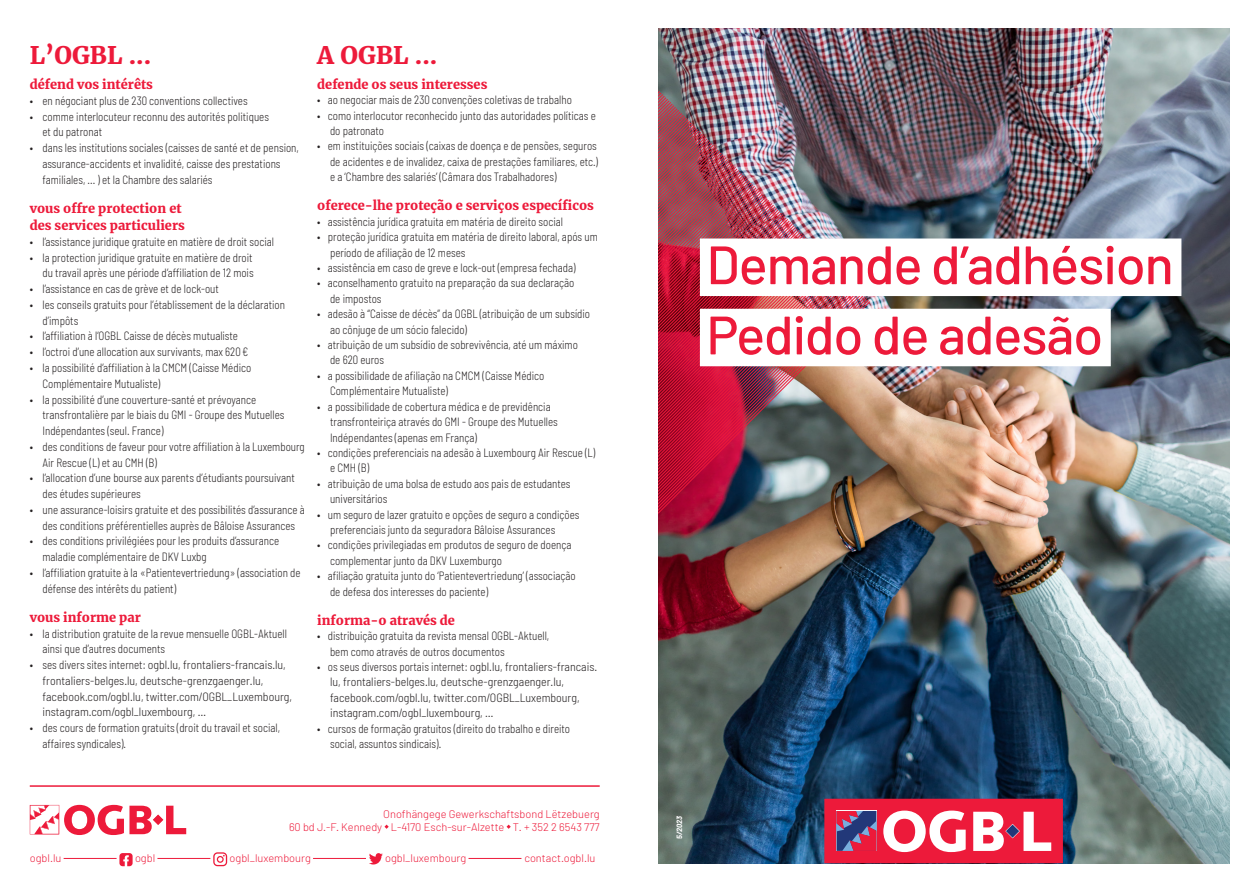
<style>
.page{position:relative;width:1259px;height:893px;background:#fff}
.page>*{position:absolute;margin:0;border:0;box-sizing:border-box;transform-origin:0 0}
.t1{font:500 53.85px "Barlow";letter-spacing:-.02em;color:#ed1a3a}
.Normal_e{font:900 24px "Merriweather";color:#ed1a3a}
.t2{font:900 12.75px/17.1px "Merriweather";color:#ed1a3a}
.t3{font:300 semi-condensed 12px/15.5px "Barlow";color:#231f20;scale:.92 1}
.t4{font:300 11.1px "Barlow";color:#ed1a3a}
.t5{font:italic 700 7.5px "Barlow";color:#fff}
</style>
<div class="page">
<img style="left:658px;top:29px;width:571px;height:834px">
<img style="left:658px;top:89px;width:212px;height:424px">
<div style="left:700px;top:238px;width:481px;height:58px;background:#fff"></div>
<div style="left:700px;top:309px;width:410px;height:57px;background:#fff"></div>
<div style="left:824px;top:799px;width:239px;height:64px;background:#ed1a3a"></div>
<svg style="left:836px;top:810px;width:41px;height:41px"></svg>
<svg style="left:883px;top:811px;width:82px;height:41px"></svg>
<svg style="left:973px;top:812px;width:78px;height:39px"></svg>
<svg style="left:836px;top:811px;width:40px;height:40px"></svg>
<svg style="left:384px;top:825px;width:5px;height:4px"></svg>
<svg style="left:506px;top:825px;width:5px;height:4px"></svg>
<hr style="left:30px;top:785px;width:570px;height:2px;background:#ed1a3a">
<hr style="left:64px;top:858px;width:53px;height:1px;background:#ed1a3a">
<hr style="left:157px;top:858px;width:53px;height:1px;background:#ed1a3a">
<hr style="left:313px;top:858px;width:53px;height:1px;background:#ed1a3a">
<hr style="left:468px;top:858px;width:53px;height:1px;background:#ed1a3a">
<svg style="left:119px;top:853px;width:14px;height:13px"></svg>
<svg style="left:213px;top:852px;width:14px;height:14px"></svg>
<svg style="left:369px;top:853px;width:14px;height:11px"></svg>
<svg style="left:30px;top:805px;width:156px;height:30px"></svg>
<p class="Normal_e" style="left:30px;top:39px;width:123px">L’OGBL ...</p>
<p class="t2" style="left:30px;top:76px;width:125px">défend vos intérêts</p>
<p class="t3" style="left:30px;top:93px;width:238px">• en négociant plus de 230 conventions collectives</p>
<p class="t3" style="left:43px;top:108px;width:248px;text-indent:-13px">• comme interlocuteur reconnu des autorités politiques et du patronat</p>
<p class="t3" style="left:43px;top:140px;width:280px;text-indent:-13px">• dans les institutions sociales (caisses de santé et de pension, assurance-accidents et invalidité, caisse des prestations familiales, ... ) et la Chambre des salariés</p>
<p class="t2" style="left:30px;top:200px;width:157px">vous offre protection et des services particuliers</p>
<p class="t3" style="left:30px;top:234px;width:267px">• l’assistance juridique gratuite en matière de droit social</p>
<p class="t3" style="left:30px;top:249px;width:245px;text-align:right">• la protection juridique gratuite en matière de droit du travail après une période d’affiliation de 12 mois</p>
<p class="t3" style="left:30px;top:281px;width:207px">• l’assistance en cas de grève et de lock-out</p>
<p class="t3" style="left:43px;top:296px;width:265px;text-indent:-13px">• les conseils gratuits pour l’établissement de la déclaration d’impôts</p>
<p class="t3" style="left:30px;top:328px;width:228px">• l’affiliation à l’OGBL Caisse de décès mutualiste</p>
<p class="t3" style="left:30px;top:344px;width:239px">• l’octroi d’une allocation aux survivants, max 620€</p>
<p class="t3" style="left:43px;top:359px;width:228px;text-indent:-13px">• la possibilité d’affiliation à la CMCM (Caisse Médico<br>Complémentaire Mutualiste)</p>
<p class="t3" style="left:43px;top:391px;width:264px;text-indent:-13px">• la possibilité d’une couverture-santé et prévoyance transfrontalière par le biais du GMI - Groupe des Mutuelles<br>Indépendantes (seul. France)</p>
<p class="t3" style="left:43px;top:438px;width:286px;text-indent:-13px">• des conditions de faveur pour votre affiliation à la Luxembourg<br>Air Rescue (L) et au CMH (B)</p>
<p class="t3" style="left:43px;top:470px;width:276px;text-indent:-13px">• l’allocation d’une bourse aux parents d’étudiants poursuivant des études supérieures</p>
<p class="t3" style="left:30px;top:501px;width:300px;text-align:center">• une assurance-loisirs gratuite et des possibilités d’assurance à des conditions préférentielles auprès de Bâloise Assurances</p>
<p class="t3" style="left:43px;top:533px;width:259px;text-indent:-13px">• des conditions privilégiées pour les produits d’assurance maladie complémentaire de DKV Luxbg</p>
<p class="t3" style="left:43px;top:564px;width:282px;text-indent:-13px">• l’affiliation gratuite à la «Patientevertriedung» (association de défense des intérêts du patient)</p>
<p class="t2" style="left:30px;top:608px;width:113px">vous informe par</p>
<p class="t3" style="left:43px;top:625px;width:267px;text-indent:-13px">• la distribution gratuite de la revue mensuelle OGBL-Aktuell ainsi que d’autres documents</p>
<p class="t3" style="left:43px;top:657px;width:273px;text-indent:-13px">• ses divers sites internet: ogbl.lu, frontaliers-francais.lu, frontaliers-belges.lu, deutsche-grenzgaenger.lu, facebook.com/ogbl.lu, twitter.com/OGBL_Luxembourg, instagram.com/ogbl_luxembourg, …</p>
<p class="t3" style="left:43px;top:720px;width:260px;text-indent:-13px">• des cours de formation gratuits (droit du travail et social, affaires syndicales).</p>
<p class="Normal_e" style="left:317px;top:39px;width:121px">A OGBL ...</p>
<p class="t2" style="left:317px;top:75px;width:172px">defende os seus interesses</p>
<p class="t3" style="left:317px;top:92px;width:278px">• ao negociar mais de 230 convenções coletivas de trabalho</p>
<p class="t3" style="left:330px;top:107px;width:290px;text-indent:-13px">• como interlocutor reconhecido junto das autoridades políticas e do patronato</p>
<p class="t3" style="left:330px;top:138px;width:293px;text-align:justify;text-indent:-13px">• em instituições sociais (caixas de doença e de pensões, seguros de acidentes e de invalidez, caixa de prestações familiares, etc.) e a ‘Chambre des salariés’ (Câmara dos Trabalhadores)</p>
<p class="t2" style="left:317px;top:197px;width:278px">oferece-lhe proteção e serviços específicos</p>
<p class="t3" style="left:317px;top:213px;width:269px">• assistência jurídica gratuita em matéria de direito social</p>
<p class="t3" style="left:330px;top:229px;width:292px;text-indent:-13px">• proteção jurídica gratuita em matéria de direito laboral, após um período de afiliação de 12 meses</p>
<p class="t3" style="left:317px;top:260px;width:282px">• assistência em caso de greve e lock-out (empresa fechada)</p>
<p class="t3" style="left:330px;top:275px;width:267px;text-indent:-13px">• aconselhamento gratuito na preparação da sua declaração de impostos</p>
<p class="t3" style="left:330px;top:306px;width:284px;text-indent:-13px">• adesão à “Caisse de décès” da OGBL (atribuição de um subsídio ao cônjuge de um sócio falecido)</p>
<p class="t3" style="left:330px;top:337px;width:271px;text-indent:-13px">• atribuição de um subsídio de sobrevivência, até um máximo de 620 euros</p>
<p class="t3" style="left:330px;top:367px;width:234px;text-indent:-13px">• a possibilidade de afiliação na CMCM (Caisse Médico<br>Complémentaire Mutualiste)</p>
<p class="t3" style="left:330px;top:398px;width:249px;text-indent:-13px">• a possibilidade de cobertura médica e de previdência transfronteiriça através do GMI - Groupe des Mutuelles<br>Indépendantes (apenas em França)</p>
<p class="t3" style="left:330px;top:445px;width:290px;text-indent:-13px">• condições preferenciais na adesão à Luxembourg Air Rescue (L) e CMH (B)</p>
<p class="t3" style="left:330px;top:475px;width:263px;text-indent:-13px">• atribuição de uma bolsa de estudo aos pais de estudantes universitários</p>
<p class="t3" style="left:330px;top:506px;width:273px;text-indent:-13px">• um seguro de lazer gratuito e opções de seguro a condições preferenciais junto da seguradora Bâloise Assurances</p>
<p class="t3" style="left:330px;top:537px;width:264px;text-indent:-13px">• condições privilegiadas em produtos de seguro de doença complementar junto da DKV Luxemburgo</p>
<p class="t3" style="left:330px;top:568px;width:268px;text-indent:-13px">• afiliação gratuita junto do ‘Patientevertriedung’ (associação de defesa dos interesses do paciente)</p>
<p class="t2" style="left:317px;top:611px;width:139px">informa-o através de</p>
<p class="t3" style="left:330px;top:628px;width:240px;text-indent:-13px">• distribuição gratuita da revista mensal OGBL-Aktuell, bem como através de outros documentos</p>
<p class="t3" style="left:330px;top:659px;width:292px;text-indent:-13px">• os seus diversos portais internet: ogbl.lu, frontaliers-francais. lu, frontaliers-belges.lu, deutsche-grenzgaenger.lu, facebook.com/ogbl.lu, twitter.com/OGBL_Luxembourg, instagram.com/ogbl_luxembourg, …</p>
<p class="t3" style="left:330px;top:720px;width:262px;text-indent:-13px">• cursos de formação gratuitos (direito do trabalho e direito social, assuntos sindicais).</p>
<p class="t4" style="left:383px;top:807px;width:218px">Onofhängege Gewerkschaftsbond Lëtzebuerg</p>
<p class="t4" style="left:289px;top:820px;width:312px">60 bd J.-F. Kennedy L-4170 Esch-sur-Alzette T. + 352 2 6543 777</p>
<p class="t4" style="left:30px;top:851px;width:33px">ogbl.lu</p>
<p class="t4" style="left:135px;top:851px;width:22px">ogbl</p>
<p class="t4" style="left:230px;top:851px;width:83px">ogbl_luxembourg</p>
<p class="t4" style="left:385px;top:851px;width:83px">ogbl_luxembourg</p>
<p class="t4" style="left:524px;top:851px;width:73px">contact.ogbl.lu</p>
<p class="t1" style="left:706px;top:231px;width:469px">Demande d’adhésion</p>
<p class="t1" style="left:706px;top:302px;width:398px">Pedido de adesão</p>
<p class="t5" style="left:675px;top:839px;width:25px;rotate:-90deg">5/2023</p>
</div>
